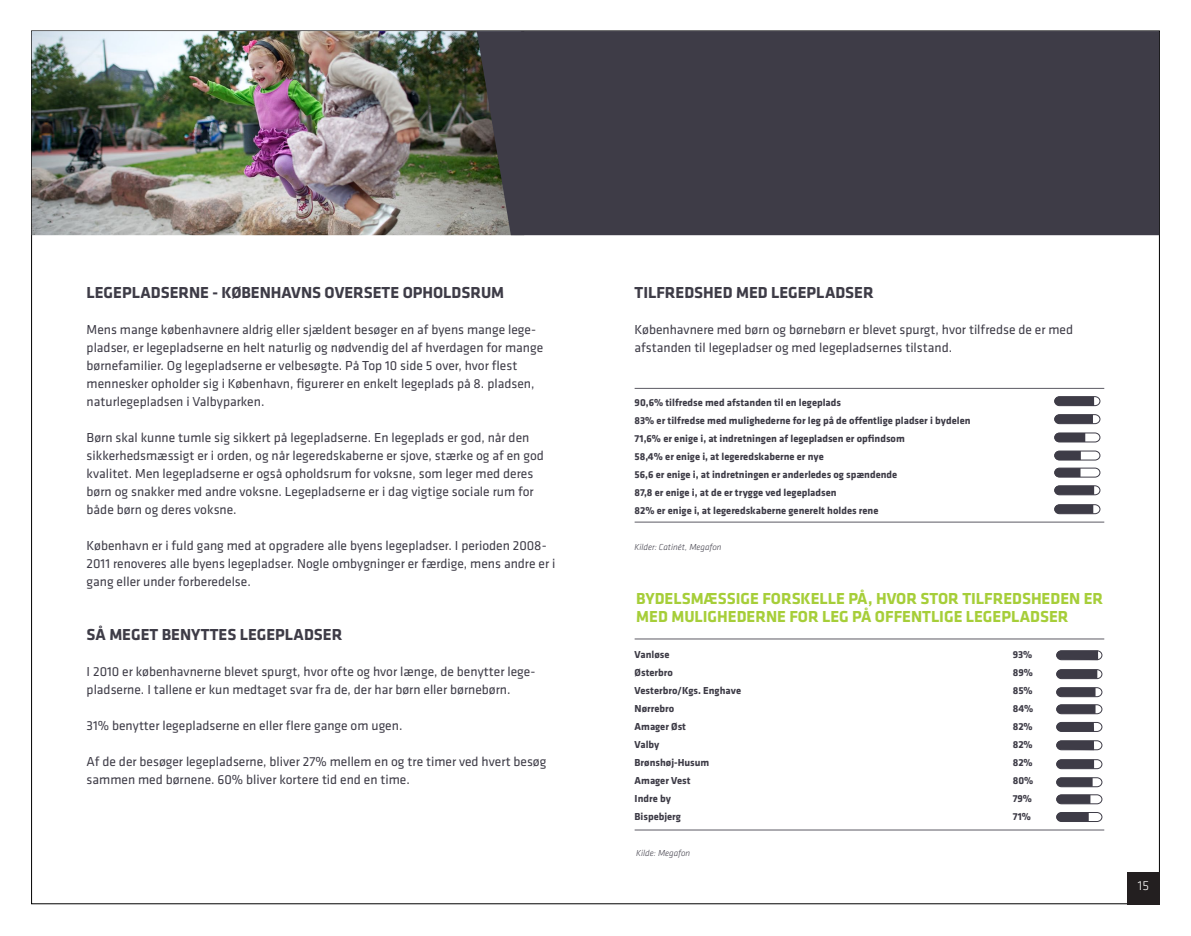
<style>
.page{position:relative;width:1191px;height:936px;background:#fff}
.page>*{position:absolute;margin:0;border:0;box-sizing:border-box;transform-origin:0 0}
.t1{font:700 16.5px "Klavika";color:#3e3c47}
.t2{font:700 16.5px/18px "Klavika";color:#a6ce39}
.t3{font:13.5px/18px "Klavika";color:#3e3c47}
.t4{font:300 13.5px "Klavika";color:#fff}
.t5{font:700 10.5px/18px "Klavika";color:#3e3c47}
.t6{font:italic 300 9px "Klavika";color:#3e3c47}
</style>
<div class="page">
<div style="left:1127px;top:871px;width:32px;height:33px;background:#231f20"></div>
<img style="left:32px;top:31px;width:445px;height:204px">
<div style="left:477px;top:31px;width:682px;height:204px;background:#3e3c47"></div>
<hr style="left:634px;top:388px;width:470px;height:1px;background:#3e3c47">
<hr style="left:634px;top:638px;width:470px;height:1px;background:#3e3c47">
<hr style="left:634px;top:521px;width:470px;height:1px;background:#3e3c47">
<hr style="left:634px;top:829px;width:470px;height:1px;background:#3e3c47">
<svg style="left:1054px;top:396px;width:46px;height:10px"></svg>
<svg style="left:1054px;top:450px;width:46px;height:11px"></svg>
<svg style="left:1054px;top:485px;width:46px;height:10px"></svg>
<svg style="left:1054px;top:432px;width:46px;height:10px"></svg>
<svg style="left:1054px;top:414px;width:46px;height:10px"></svg>
<svg style="left:1054px;top:467px;width:46px;height:11px"></svg>
<svg style="left:1054px;top:504px;width:46px;height:10px"></svg>
<svg style="left:1056px;top:650px;width:46px;height:10px"></svg>
<svg style="left:1056px;top:740px;width:46px;height:10px"></svg>
<svg style="left:1056px;top:687px;width:46px;height:10px"></svg>
<svg style="left:1056px;top:777px;width:46px;height:10px"></svg>
<svg style="left:1056px;top:722px;width:46px;height:10px"></svg>
<svg style="left:1056px;top:812px;width:46px;height:10px"></svg>
<svg style="left:1056px;top:669px;width:46px;height:10px"></svg>
<svg style="left:1056px;top:759px;width:46px;height:10px"></svg>
<svg style="left:1056px;top:704px;width:46px;height:10px"></svg>
<svg style="left:1056px;top:794px;width:46px;height:10px"></svg>
<p class="t1" style="left:87px;top:283px;width:419px">LEGEPLADSERNE - KØBENHAVNS OVERSETE OPHOLDSRUM</p>
<p class="t3" style="left:87px;top:321px;width:458px">Mens mange københavnere aldrig eller sjældent besøger en af byens mange lege&shy;pladser, er legepladserne en helt naturlig og nødvendig del af hverdagen for mange børnefamilier. Og legepladserne er velbesøgte. På Top 10 side 5 over, hvor flest mennesker opholder sig i København, figurerer en enkelt legeplads på 8. pladsen, naturlegepladsen i Valbyparken.</p>
<p class="t3" style="left:87px;top:429px;width:459px">Børn skal kunne tumle sig sikkert på legepladserne. En legeplads er god, når den sikkerhedsmæssigt er i orden, og når legeredskaberne er sjove, stærke og af en god kvalitet. Men legepladserne er også opholdsrum for voksne, som leger med deres børn og snakker med andre voksne. Legepladserne er i dag vigtige sociale rum for både børn og deres voksne.</p>
<p class="t3" style="left:87px;top:537px;width:470px">København er i fuld gang med at opgradere alle byens legepladser. I perioden 2008-<br>2011 renoveres alle byens legepladser. Nogle ombygninger er færdige, mens andre er i gang eller under forberedelse.</p>
<p class="t1" style="left:87px;top:625px;width:257px">SÅ MEGET BENYTTES LEGEPLADSER</p>
<p class="t3" style="left:87px;top:663px;width:450px">I 2010 er københavnerne blevet spurgt, hvor ofte og hvor længe, de benytter lege&shy;pladserne. I tallene er kun medtaget svar fra de, der har børn eller børnebørn.</p>
<p class="t3" style="left:87px;top:717px;width:317px">31% benytter legepladserne en eller flere gange om ugen.</p>
<p class="t3" style="left:87px;top:753px;width:461px">Af de der besøger legepladserne, bliver 27% mellem en og tre timer ved hvert besøg sammen med børnene. 60% bliver kortere tid end en time.</p>
<p class="t1" style="left:634px;top:283px;width:240px">TILFREDSHED MED LEGEPLADSER</p>
<p class="t3" style="left:634px;top:321px;width:440px">Københavnere med børn og børnebørn er blevet spurgt, hvor tilfredse de er med afstanden til legepladser og med legepladsernes tilstand.</p>
<p class="t5" style="left:634px;top:393px;width:337px">90,6% tilfredse med afstanden til en legeplads<br>83% er tilfredse med mulighederne for leg på de offentlige pladser i bydelen 71,6% er enige i, at indretningen af legepladsen er opfindsom<br>58,4% er enige i, at legeredskaberne er nye<br>56,6 er enige i, at indretningen er anderledes og spændende<br>87,8 er enige i, at de er trygge ved legepladsen<br>82% er enige i, at legeredskaberne generelt holdes rene</p>
<p class="t6" style="left:634px;top:543px;width:88px">Kilder: Catinét, Megafon</p>
<p class="t2" style="left:636px;top:589px;width:468px">BYDELSMÆSSIGE FORSKELLE PÅ, HVOR STOR TILFREDSHEDEN ER<br>MED MULIGHEDERNE FOR LEG PÅ OFFENTLIGE LEGEPLADSER</p>
<p class="t5" style="left:634px;top:645px;width:36px">Vanløse</p>
<p class="t5" style="left:1012px;top:645px;width:21px">93%</p>
<p class="t5" style="left:634px;top:663px;width:40px">Østerbro</p>
<p class="t5" style="left:1012px;top:663px;width:22px">89%</p>
<p class="t5" style="left:634px;top:681px;width:108px">Vesterbro/Kgs. Enghave</p>
<p class="t5" style="left:1012px;top:681px;width:21px">85%</p>
<p class="t5" style="left:634px;top:699px;width:41px">Nørrebro</p>
<p class="t5" style="left:1012px;top:699px;width:22px">84%</p>
<p class="t5" style="left:634px;top:717px;width:53px">Amager Øst</p>
<p class="t5" style="left:1012px;top:717px;width:22px">82%</p>
<p class="t5" style="left:634px;top:735px;width:26px">Valby</p>
<p class="t5" style="left:1012px;top:735px;width:22px">82%</p>
<p class="t5" style="left:634px;top:753px;width:76px">Brønshøj-Husum</p>
<p class="t5" style="left:1012px;top:753px;width:22px">82%</p>
<p class="t5" style="left:634px;top:771px;width:58px">Amager Vest</p>
<p class="t5" style="left:1012px;top:771px;width:22px">80%</p>
<p class="t5" style="left:634px;top:789px;width:38px">Indre by</p>
<p class="t5" style="left:1012px;top:789px;width:21px">79%</p>
<p class="t5" style="left:634px;top:807px;width:48px">Bispebjerg</p>
<p class="t5" style="left:1012px;top:807px;width:20px">71%</p>
<p class="t6" style="left:636px;top:849px;width:56px">Kilde: Megafon</p>
<p class="t4" style="left:1138px;top:880px;width:13px">15</p>
</div>
